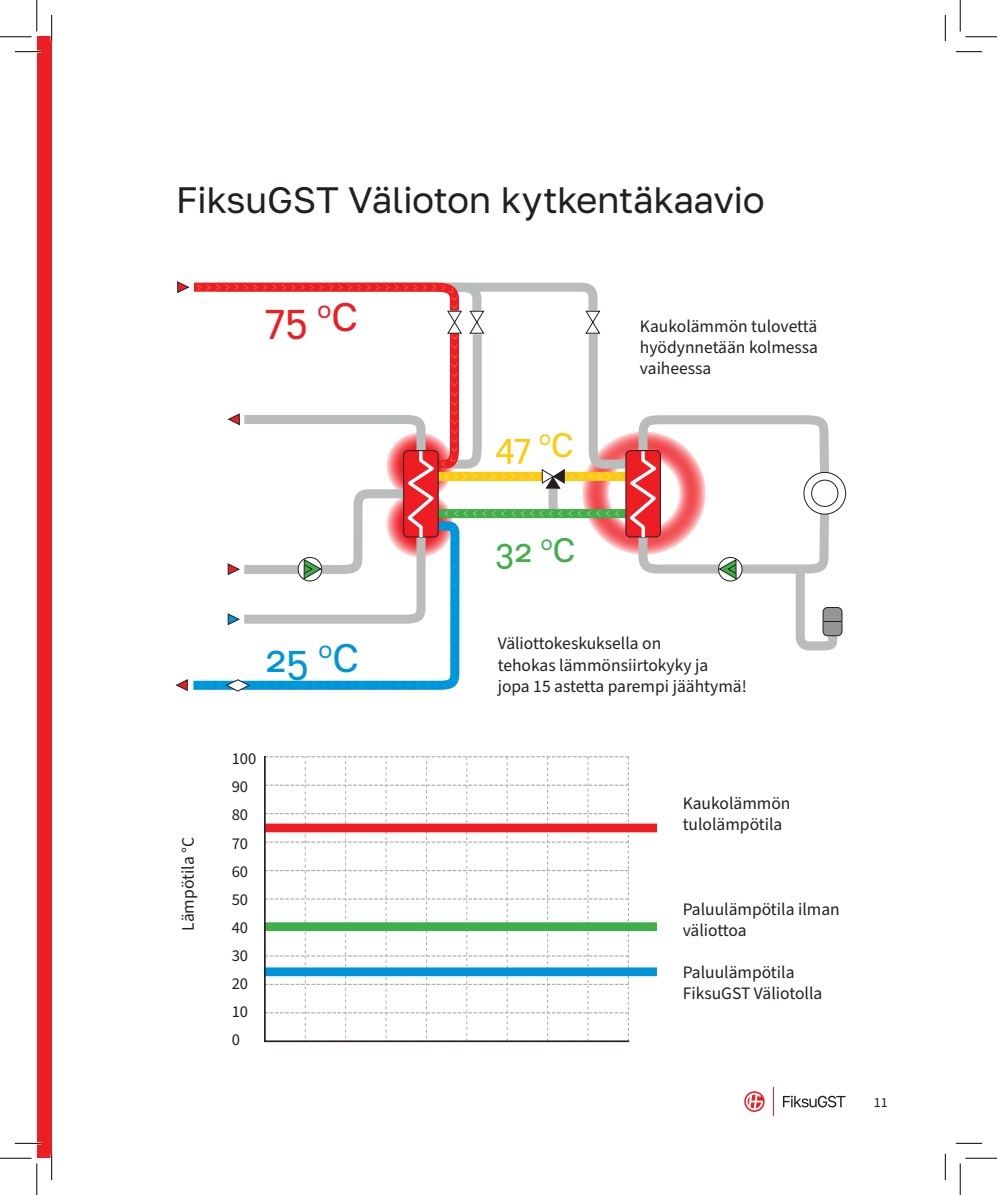
<style>
.page{position:relative;width:997px;height:1195px;background:#fff}
.page>*{position:absolute;margin:0;border:0;box-sizing:border-box;transform-origin:0 0}
.Otsikko_89pt{font:39.73px "Golos Text";color:#ee1d23}
.Otsikko_89pt-2{font:39.73px "Golos Text";color:#0095d9}
.Otsikko_21pt{font:36.75px "Golos Text";letter-spacing:-.02em;color:#231f20}
.Otsikko_89pt-3{font:33.95px "Golos Text";color:#40ae49}
.Otsikko_89pt-4{font:33.95px "Golos Text";color:#feca0a}
.Leipis_10pt{font:17.5px/21px "Source Sans Pro";color:#231f20}
.Leipis_10pt-2{font:16.45px "Source Sans Pro";color:#231f20}
.t1{font:14px "Source Sans Pro";color:#231f20}
</style>
<div class="page">
<svg style="left:744px;top:1091px;width:20px;height:21px"></svg>
<svg style="left:745px;top:1092px;width:17px;height:18px"></svg>
<svg style="left:773px;top:1087px;width:1px;height:29px"></svg>
<svg style="left:782px;top:1095px;width:63px;height:12px"></svg>
<div style="left:37px;top:37px;width:15px;height:1121px;background:#ee1d23"></div>
<div style="left:265px;top:967px;width:391px;height:9px;background:#0095d9"></div>
<div style="left:265px;top:922px;width:391px;height:9px;background:#40ae49"></div>
<div style="left:265px;top:823px;width:391px;height:9px;background:#ee1d23"></div>
<svg style="left:264px;top:755px;width:366px;height:288px"></svg>
<svg style="left:175px;top:281px;width:671px;height:411px"></svg>
<hr style="left:15px;top:51px;width:26px;height:2px;background:#fff">
<hr style="left:15px;top:1142px;width:26px;height:2px;background:#fff">
<svg style="left:15px;top:51px;width:26px;height:1px"></svg>
<svg style="left:955px;top:51px;width:26px;height:1px"></svg>
<svg style="left:15px;top:1143px;width:26px;height:1px"></svg>
<svg style="left:955px;top:1143px;width:26px;height:1px"></svg>
<svg style="left:51px;top:15px;width:1px;height:26px"></svg>
<svg style="left:51px;top:1153px;width:1px;height:27px"></svg>
<svg style="left:944px;top:15px;width:1px;height:26px"></svg>
<svg style="left:944px;top:1154px;width:1px;height:26px"></svg>
<hr style="left:0;top:36px;width:32px;height:1px;background:#000">
<hr style="left:965px;top:36px;width:31px;height:1px;background:#000">
<hr style="left:0;top:1158px;width:32px;height:1px;background:#000">
<hr style="left:965px;top:1158px;width:31px;height:1px;background:#000">
<hr style="left:36px;top:0;width:1px;height:32px;background:#000">
<hr style="left:36px;top:1163px;width:1px;height:32px;background:#000">
<hr style="left:959px;top:0;width:1px;height:32px;background:#000">
<hr style="left:959px;top:1163px;width:1px;height:32px;background:#000">
<p class="Otsikko_21pt" style="left:176px;top:177px;width:590px">FiksuGST Välioton kytkentäkaavio</p>
<p class="Otsikko_89pt" style="left:265px;top:293px;width:94px">75 <sup>o</sup>C</p>
<p class="Leipis_10pt" style="left:178px;top:931px;width:95px;rotate:-90deg">Lämpötila °C</p>
<p class="Otsikko_89pt-2" style="left:265px;top:633px;width:96px">25 <sup>o</sup>C</p>
<p class="Leipis_10pt-2" style="left:232px;top:747px;width:26px">100</p>
<p class="Leipis_10pt-2" style="left:232px;top:776px;width:18px">90</p>
<p class="Leipis_10pt-2" style="left:232px;top:804px;width:18px">80</p>
<p class="Leipis_10pt-2" style="left:232px;top:832px;width:18px">70</p>
<p class="Leipis_10pt-2" style="left:232px;top:860px;width:18px">60</p>
<p class="Leipis_10pt-2" style="left:232px;top:888px;width:18px">50</p>
<p class="Leipis_10pt-2" style="left:232px;top:916px;width:18px">40</p>
<p class="Leipis_10pt-2" style="left:232px;top:944px;width:18px">30</p>
<p class="Leipis_10pt-2" style="left:232px;top:972px;width:18px">20</p>
<p class="Leipis_10pt-2" style="left:232px;top:1000px;width:18px">10</p>
<p class="Leipis_10pt-2" style="left:232px;top:1029px;width:10px">0</p>
<p class="Otsikko_89pt-4" style="left:495px;top:424px;width:80px">47 <sup>o</sup>C</p>
<p class="Otsikko_89pt-3" style="left:495px;top:529px;width:81px">32 <sup>o</sup>C</p>
<p class="Leipis_10pt" style="left:639px;top:316px;width:179px;text-align:justify">Kaukolämmön tulovettä hyödynnetään kolmessa vaiheessa</p>
<p class="Leipis_10pt" style="left:497px;top:634px;width:250px">Väliottokeskuksella on<br>tehokas lämmönsiirtokyky ja<br>jopa 15 astetta parempi jäähtymä!</p>
<p class="Leipis_10pt" style="left:682px;top:793px;width:109px">Kaukolämmön</p>
<p class="Leipis_10pt" style="left:682px;top:814px;width:101px">tulolämpötila</p>
<p class="Leipis_10pt" style="left:682px;top:898px;width:158px">Paluulämpötila ilman väliottoa</p>
<p class="Leipis_10pt" style="left:682px;top:961px;width:141px">Paluulämpötila<br>FiksuGST Väliotolla</p>
<p class="t1" style="left:873px;top:1092px;width:15px">11</p>
</div>
